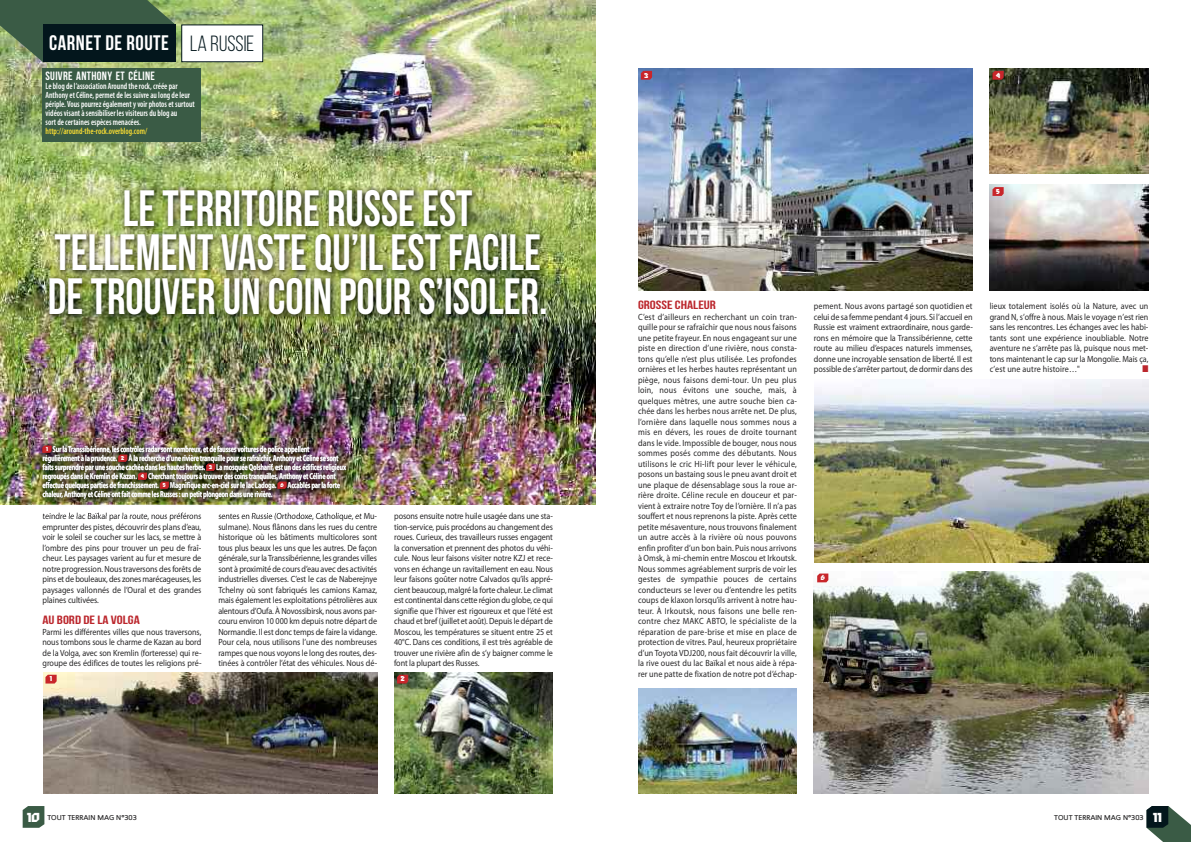
<style>
.page{position:relative;width:1191px;height:842px;background:#fff}
.page>*{position:absolute;margin:0;border:0;box-sizing:border-box;transform-origin:0 0}
.t1{font:700 51px/44px "Bebas Neue";color:#fff;text-align:center;scale:.9 1}
.t2{font:700 21px "Bebas Neue";letter-spacing:.025em;color:#fff}
.t3{font:800 13px "Stiff Staff";color:#fff}
.t4{font:700 12px "Bebas Neue";color:#bb262c;scale:1.25 1}
.t5{font:700 12px "Bebas Neue";letter-spacing:.025em;color:#fff}
.t6{font:9.8px "Zapf Dingbats ITC";color:#bb262c;scale:.8 1}
.t7{font:9px/10.5px "Myriad Pro";letter-spacing:-.005em;color:#272627;text-align:justify;scale:.9 1}
.t8{font:600 condensed 9px/9px "Myriad Pro";color:#fff;scale:.9 1}
.t9{font:600 condensed 9px "Myriad Pro";color:#f9dc32;scale:.9 1}
.t10{font:700 8.8px/9px "Myriad Pro";letter-spacing:-.025em;color:#fff;scale:.7 1}
.t11{font:800 7.1px "Stiff Staff";color:#fff}
.t12{font:7px "Fortheloveofhate";color:#272627}
.t13{font:800 5.7px "Stiff Staff";color:#fff}
.s1{font-weight:400;font-size:22px;color:#03161c}
.s2{font-family:"Stiff Staff";font-weight:800;font-size:13px;color:#fff}
</style>
<div class="page">
<img style="left:0;top:0;width:595px;height:505px">
<svg style="left:1146px;top:806px;width:45px;height:36px"></svg>
<svg style="left:23px;top:806px;width:21px;height:22px"></svg>
<div style="left:182px;top:25px;width:80px;height:36px;background:#fff"></div>
<div style="left:181px;top:25px;width:82px;height:37px;border:1px solid #03161c"></div>
<svg style="left:0;top:0;width:175px;height:62px"></svg>
<div style="left:43px;top:25px;width:133px;height:37px;background:#03161c"></div>
<img style="left:19px;top:156px;width:562px;height:206px">
<img style="left:814px;top:380px;width:334px;height:182px">
<img style="left:638px;top:68px;width:334px;height:223px">
<img style="left:814px;top:571px;width:334px;height:223px">
<img style="left:394px;top:672px;width:159px;height:122px">
<img style="left:989px;top:185px;width:159px;height:105px">
<img style="left:44px;top:673px;width:333px;height:121px">
<img style="left:638px;top:688px;width:159px;height:106px">
<img style="left:989px;top:68px;width:159px;height:106px">
<img style="left:32px;top:438px;width:329px;height:78px">
<img style="left:43px;top:513px;width:52px;height:3px">
<img style="left:219px;top:513px;width:47px;height:3px">
<img style="left:53px;top:446px;width:40px;height:6px">
<img style="left:43px;top:455px;width:37px;height:8px">
<img style="left:128px;top:454px;width:46px;height:7px">
<img style="left:43px;top:464px;width:35px;height:17px">
<img style="left:217px;top:464px;width:43px;height:8px">
<img style="left:148px;top:473px;width:42px;height:8px">
<img style="left:43px;top:482px;width:40px;height:8px">
<img style="left:170px;top:482px;width:37px;height:8px">
<img style="left:288px;top:482px;width:38px;height:8px">
<img style="left:43px;top:491px;width:48px;height:8px">
<svg style="left:43px;top:446px;width:8px;height:7px"></svg>
<svg style="left:118px;top:455px;width:9px;height:7px"></svg>
<svg style="left:206px;top:464px;width:9px;height:7px"></svg>
<svg style="left:138px;top:473px;width:9px;height:7px"></svg>
<svg style="left:160px;top:482px;width:9px;height:7px"></svg>
<svg style="left:277px;top:482px;width:9px;height:7px"></svg>
<div style="left:43px;top:68px;width:158px;height:73px;background:#3a5b45"></div>
<svg style="left:45px;top:675px;width:12px;height:8px"></svg>
<svg style="left:397px;top:675px;width:11px;height:8px"></svg>
<svg style="left:641px;top:71px;width:11px;height:9px"></svg>
<svg style="left:992px;top:71px;width:11px;height:9px"></svg>
<svg style="left:992px;top:187px;width:11px;height:9px"></svg>
<svg style="left:817px;top:573px;width:11px;height:9px"></svg>
<h2 class="t2" style="left:49px;top:31px;width:206px">CARNET DE ROUTE <span class="s1">LA RUSSIE</span></h2>
<h3 class="t5" style="left:46px;top:69px;width:111px">SUIVRE ANTHONY ET CÉLINE</h3>
<p class="t8" style="left:46px;top:82px;width:167px">Le blog de l’association Around the rock, créée par Anthony et Céline, permet de les suivre au long de leur périple. Vous pourrez également y voir photos et surtout vidéos visant à sensibiliser les visiteurs du blog au<br>sort de certaines espèces menacées.</p>
<p class="t9" style="left:46px;top:128px;width:115px">http://around-the-rock.overblog.com/</p>
<h1 class="t1" style="left:48px;top:186px;width:556px">LE TERRITOIRE RUSSE EST<br>TELLEMENT VASTE QU’IL EST FACILE<br>DETROUVER UN COIN POUR S’ISOLER.</h1>
<p class="t10" style="left:43px;top:445px;width:383px;text-indent:10px">Sur la Transsibérienne, les contrôles radar sont nombreux, et de fausses voitures de police appellent régulièrement à la prudence.</p>
<p class="t13" style="left:46px;top:447px;width:3px">1</p>
<p class="t10" style="left:43px;top:454px;width:424px;text-indent:86px">À la recherche d’une rivière tranquille pour se rafraîchir, Anthony et Céline se sont faits surprendre par une souche cachée dans les hautes herbes.</p>
<p class="t13" style="left:121px;top:456px;width:5px">2</p>
<p class="t10" style="left:216px;top:463px;width:187px">La mosquée Qolsharif, est un des édifices religieux</p>
<p class="t13" style="left:209px;top:465px;width:4px">3</p>
<p class="t10" style="left:43px;top:472px;width:420px;text-indent:106px">Cherchant toujours à trouver des coins tranquilles, Anthony et Céline ont effectué quelques parties de franchissement.</p>
<p class="t10" style="left:43px;top:472px;width:136px">regroupés dans le Kremlin de Kazan.</p>
<p class="t13" style="left:141px;top:474px;width:5px">4</p>
<p class="t10" style="left:170px;top:481px;width:154px">Magnifique arc-en-ciel sur le lac Ladoga.</p>
<p class="t10" style="left:287px;top:481px;width:77px">Accablés par la forte</p>
<p class="t10" style="left:43px;top:490px;width:330px">chaleur, Anthony et Céline ont fait comme les Russes : un petit plongeon dans une rivière.</p>
<p class="t13" style="left:163px;top:483px;width:4px">5</p>
<p class="t13" style="left:280px;top:483px;width:5px">6</p>
<p class="t7" style="left:43px;top:511px;width:178px">teindre le lac Baïkal par la route, nous préférons emprunter des pistes, découvrir des plans d’eau, voir le soleil se coucher sur les lacs, se mettre à l’ombre des pins pour trouver un peu de fraî&shy;cheur. Les paysages varient au fur et mesure de notre progression. Nous traversons des forêts de pins et de bouleaux, des zones marécageuses, les paysages vallonnés de l’Oural et des grandes plaines cultivées.</p>
<h3 class="t4" style="left:43px;top:613px;width:79px">AU BORD DELA VOLGA</h3>
<p class="t7" style="left:43px;top:627px;width:178px">Parmi les différentes villes que nous traversons, nous tombons sous le charme de Kazan au bord de la Volga, avec son Kremlin (forteresse) qui re&shy;groupe des édifices de toutes les religions pré-</p>
<p class="t7" style="left:218px;top:511px;width:178px">sentes en Russie (Orthodoxe, Catholique, et Mu&shy;sulmane). Nous flânons dans les rues du centre historique où les bâtiments multicolores sont tous plus beaux les uns que les autres. De façon générale, sur laTranssibérienne, les grandes villes sont à proximité de cours d’eau avec des activités industrielles diverses. C’est le cas de Naberejnye Tchelny où sont fabriqués les camions Kamaz, mais également les exploitations pétrolières aux alentours d’Oufa. À Novossibirsk, nous avons par&shy;couru environ 10 000 km depuis notre départ de Normandie. Il est donc temps de faire la vidange.<br>Pour cela, nous utilisons l’une des nombreuses rampes que nous voyons le long des routes, des&shy;tinées à contrôler l’état des véhicules. Nous dé-</p>
<p class="t7" style="left:394px;top:511px;width:178px">posons ensuite notre huile usagée dans une sta&shy;tion-service, puis procédons au changement des roues. Curieux, des travailleurs russes engagent la conversation et prennent des photos du véhi&shy;cule. Nous leur faisons visiter notre KZJ et rece&shy;vons en échange un ravitaillement en eau. Nous leur faisons goûter notre Calvados qu’ils appré&shy;cient beaucoup, malgré la forte chaleur. Le climat est continental dans cette région du globe, ce qui signifie que l’hiver est rigoureux et que l’été est chaud et bref (juillet et août). Depuis le départ de Moscou, les températures se situent entre 25 et 40°C. Dans ces conditions, il est très agréable de trouver une rivière afin de s’y baigner comme le font la plupart des Russes.</p>
<p class="t11" style="left:50px;top:676px;width:4px">1</p>
<p class="t11" style="left:401px;top:676px;width:5px">2</p>
<h3 class="t3" style="left:27px;top:812px;width:14px">10</h3>
<p class="t12" style="left:47px;top:814px;width:91px">TOUT TERRAIN MAG N°303</p>
<p class="t11" style="left:644px;top:73px;width:5px">3</p>
<p class="t11" style="left:996px;top:73px;width:5px">4</p>
<p class="t11" style="left:996px;top:189px;width:5px">5</p>
<h3 class="t4" style="left:638px;top:298px;width:64px">GROSSECHALEUR</h3>
<p class="t7" style="left:638px;top:312px;width:178px">C’est d’ailleurs en recherchant un coin tran&shy;quille pour se rafraîchir que nous nous faisons une petite frayeur. En nous engageant sur une piste en direction d’une rivière, nous consta&shy;tons qu’elle n’est plus utilisée. Les profondes ornières et les herbes hautes représentant un piège, nous faisons demi-tour. Un peu plus loin, nous évitons une souche, mais, à quelques mètres, une autre souche bien ca&shy;chée dans les herbes nous arrête net. De plus, l’ornière dans laquelle nous sommes nous a mis en dévers, les roues de droite tournant dans le vide. Impossible de bouger, nous nous sommes posés comme des débutants. Nous utilisons le cric Hi-lift pour lever le véhicule, posons un bastaing sous le pneu avant droit et une plaque de désensablage sous la roue ar&shy;rière droite. Céline recule en douceur et par&shy;vient à extraire notre Toy de l’ornière. Il n’a pas souffert et nous reprenons la piste. Après cette petite mésaventure, nous trouvons finalement un autre accès à la rivière où nous pouvons enfin profiter d’un bon bain. Puis nous arrivons à Omsk, à mi-chemin entre Moscou et Irkoutsk.<br>Nous sommes agréablement surpris de voir les gestes de sympathie pouces de certains conducteurs se lever ou d’entendre les petits coups de klaxon lorsqu’ils arrivent à notre hau&shy;teur. À Irkoutsk, nous faisons une belle ren&shy;contre chez MAKC ABTO, le spécialiste de la réparation de pare-brise et mise en place de protection de vitres. Paul, heureux propriétaire d’un Toyota VDJ200, nous fait découvrir la ville, la rive ouest du lac Baïkal et nous aide à répa&shy;rer une patte de fixation de notre pot d’échap-</p>
<p class="t7" style="left:814px;top:301px;width:178px">pement. Nous avons partagé son quotidien et celui de sa femme pendant 4 jours. Si l’accueil en Russie est vraiment extraordinaire, nous garde&shy;rons en mémoire que la Transsibérienne, cette route au milieu d’espaces naturels immenses, donne une incroyable sensation de liberté. Il est possible de s’arrêter partout, de dormir dans des</p>
<p class="t7" style="left:989px;top:301px;width:178px">lieux totalement isolés où la Nature, avec un grand N, s’offre à nous. Mais le voyage n’est rien sans les rencontres. Les échanges avec les habi&shy;tants sont une expérience inoubliable. Notre aventure ne s’arrête pas là, puisque nous met&shy;tons maintenant le cap sur la Mongolie. Mais ça, c’est une autre histoire…"</p>
<p class="t6" style="left:1142px;top:364px;width:9px">■</p>
<p class="t11" style="left:820px;top:575px;width:6px">6</p>
<p class="t12" style="left:1054px;top:814px;width:109px">TOUT TERRAIN MAG N°303 <span class="s2">11</span></p>
</div>
